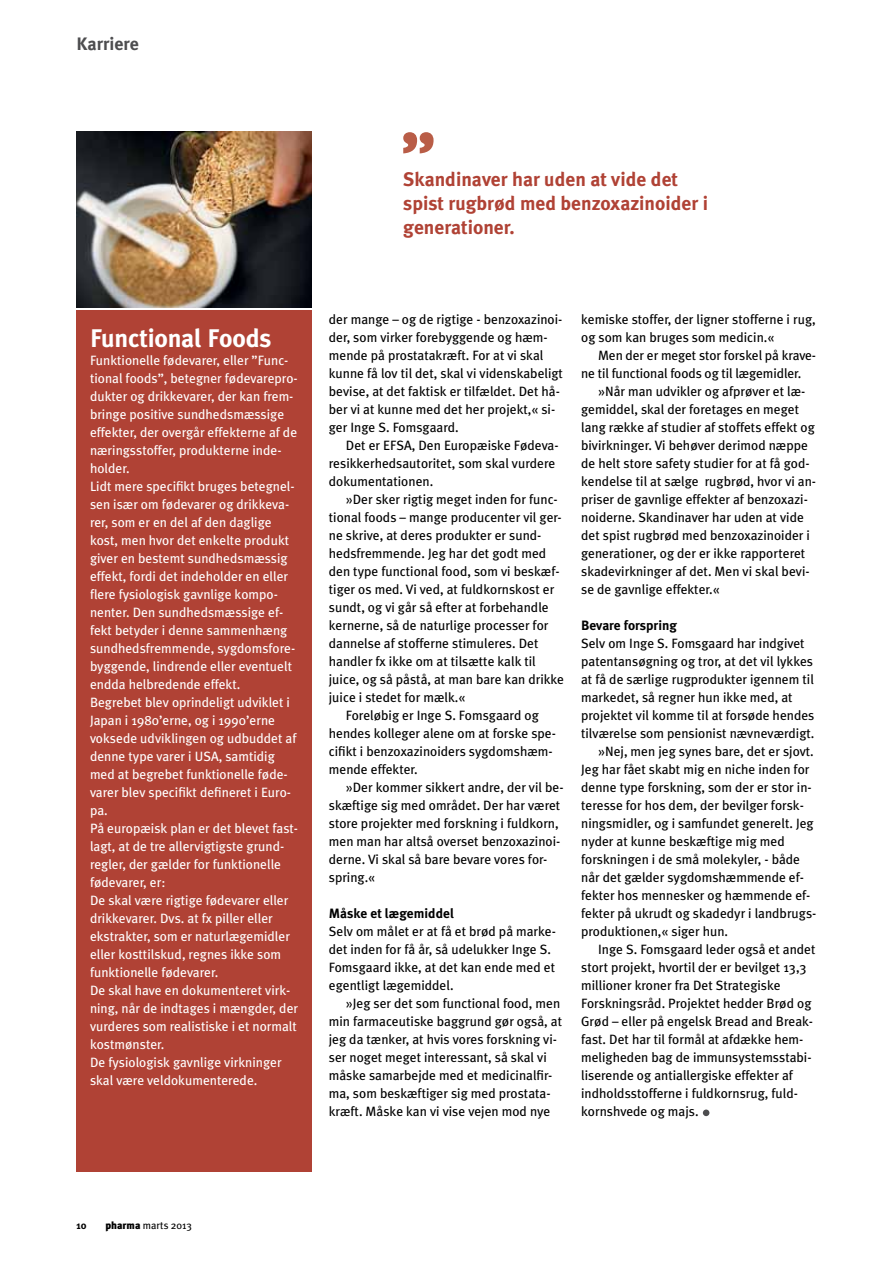
<style>
.page{position:relative;width:893px;height:1263px;background:#fff}
.page>*{position:absolute;margin:0;border:0;box-sizing:border-box;transform-origin:0 0}
.t1{font:700 25.5px "Meta Plus";letter-spacing:-.01em;color:#fff}
.t2{font:700 19.5px/24px "Meta Plus";color:#b04235}
.t3{font:700 18px "Meta Plus";color:#4d4d4f}
.t4{font:13.5px "Meta Plus";color:#000}
.t5{font:13.5px/18px "Meta Plus";color:#fff}
.t6{font:700 13.5px "Meta Plus";color:#000}
.t7{font:10.5px "Meta Plus";color:#000}
.t8{font:700 10.5px "Meta Plus";color:#000}
.s1{font-weight:900}
</style>
<div class="page">
<div style="left:77px;top:310px;width:235px;height:862px;background:#b04235"></div>
<div style="left:703px;top:1109px;width:6px;height:7px;background:#4d4d4f;border-radius:50%"></div>
<img style="left:77px;top:132px;width:235px;height:176px">
<svg style="left:403px;top:132px;width:31px;height:21px"></svg>
<p class="t3" style="left:77px;top:33px;width:64px">Karriere</p>
<p class="t1" style="left:90px;top:323px;width:183px">Functional Foods</p>
<p class="t5" style="left:90px;top:351px;width:210px">Funktionelle fødevarer, eller ”Func&shy;tional foods”, betegner fødevarepro&shy;dukter og drikkevarer, der kan frem&shy;bringe positive sundhedsmæssige effekter, der overgår effekterne af de næringsstoffer, produkterne inde&shy;holder.<br>Lidt mere specifikt bruges betegnel&shy;sen især om fødevarer og drikkeva&shy;rer, som er en del af den daglige kost, men hvor det enkelte produkt giver en bestemt sundhedsmæssig effekt, fordi det indeholder en eller flere fysiologisk gavnlige kompo&shy;nenter. Den sundhedsmæssige ef&shy;fekt betyder i denne sammenhæng sundhedsfremmende, sygdomsfore&shy;byggende, lindrende eller eventuelt endda helbredende effekt.<br>Begrebet blev oprindeligt udviklet i<br>Japan i 1980’erne, og i 1990’erne voksede udviklingen og udbuddet af denne type varer i USA, samtidig med at begrebet funktionelle føde&shy;varer blev specifikt defineret i Euro&shy;pa.<br>På europæisk plan er det blevet fast&shy;lagt, at de tre allervigtigste grund&shy;regler, der gælder for funktionelle fødevarer, er:<br>De skal være rigtige fødevarer eller drikkevarer. Dvs. at fx piller eller ekstrakter, som er naturlægemidler eller kosttilskud, regnes ikke som funktionelle fødevarer.<br>De skal have en dokumenteret virk&shy;ning, når de indtages i mængder, der vurderes som realistiske i et normalt kostmønster.<br>De fysiologisk gavnlige virkninger skal være veldokumenterede.</p>
<p class="t2" style="left:403px;top:167px;width:306px">Skandinaver har uden at vide det spist rugbrød med benzoxazinoider i generationer.</p>
<p class="t4" style="left:329px;top:311px;width:235px">der mange – og de rigtige - benzoxazinoi-</p>
<p class="t4" style="left:329px;top:329px;width:220px">der, som virker forebyggende og hæm-</p>
<p class="t4" style="left:329px;top:347px;width:216px">mende på prostatakræft. For at vi skal</p>
<p class="t4" style="left:329px;top:365px;width:236px">kunne få lov til det, skal vi videnskabeligt</p>
<p class="t4" style="left:329px;top:383px;width:233px">bevise, at det faktisk er tilfældet. Det hå-</p>
<p class="t4" style="left:329px;top:401px;width:228px">ber vi at kunne med det her projekt,« si-</p>
<p class="t4" style="left:329px;top:419px;width:131px">ger Inge S. Fomsgaard.</p>
<p class="t4" style="left:346px;top:437px;width:214px">Det er EFSA, Den Europæiske Fødeva-</p>
<p class="t4" style="left:329px;top:455px;width:228px">resikkerhedsautoritet, som skal vurdere</p>
<p class="t4" style="left:329px;top:473px;width:106px">dokumentationen.</p>
<p class="t4" style="left:346px;top:491px;width:213px">»Der sker rigtig meget inden for func-</p>
<p class="t4" style="left:329px;top:509px;width:234px">tional foods – mange producenter vil ger-</p>
<p class="t4" style="left:329px;top:527px;width:214px">ne skrive, at deres produkter er sund-</p>
<p class="t4" style="left:329px;top:545px;width:219px">hedsfremmende. Jeg har det godt med</p>
<p class="t4" style="left:329px;top:563px;width:232px">den type functional food, som vi beskæf-</p>
<p class="t4" style="left:329px;top:581px;width:227px">tiger os med. Vi ved, at fuldkornskost er</p>
<p class="t4" style="left:329px;top:599px;width:221px">sundt, og vi går så efter at forbehandle</p>
<p class="t4" style="left:329px;top:617px;width:221px">kernerne, så de naturlige processer for</p>
<p class="t4" style="left:329px;top:635px;width:211px">dannelse af stofferne stimuleres. Det</p>
<p class="t4" style="left:329px;top:653px;width:208px">handler fx ikke om at tilsætte kalk til</p>
<p class="t4" style="left:329px;top:671px;width:237px">juice, og så påstå, at man bare kan drikke</p>
<p class="t4" style="left:329px;top:689px;width:138px">juice i stedet for mælk.«</p>
<p class="t4" style="left:346px;top:707px;width:194px">Foreløbig er Inge S. Fomsgaard og</p>
<p class="t4" style="left:329px;top:725px;width:229px">hendes kolleger alene om at forske spe-</p>
<p class="t4" style="left:329px;top:743px;width:225px">cifikt i benzoxazinoiders sygdomshæm-</p>
<p class="t4" style="left:329px;top:761px;width:90px">mende effekter.</p>
<p class="t4" style="left:346px;top:779px;width:219px">»Der kommer sikkert andre, der vil be-</p>
<p class="t4" style="left:329px;top:797px;width:233px">skæftige sig med området. Der har været</p>
<p class="t4" style="left:329px;top:815px;width:231px">store projekter med forskning i fuldkorn,</p>
<p class="t4" style="left:329px;top:833px;width:233px">men man har altså overset benzoxazinoi-</p>
<p class="t4" style="left:329px;top:851px;width:220px">derne. Vi skal så bare bevare vores for-</p>
<p class="t4" style="left:329px;top:869px;width:48px">spring.«</p>
<p class="t6" style="left:329px;top:905px;width:127px">Måske et lægemiddel</p>
<p class="t4" style="left:329px;top:923px;width:229px">Selv om målet er at få et brød på marke-</p>
<p class="t4" style="left:329px;top:941px;width:224px">det inden for få år, så udelukker Inge S.</p>
<p class="t4" style="left:329px;top:959px;width:228px">Fomsgaard ikke, at det kan ende med et</p>
<p class="t4" style="left:329px;top:977px;width:126px">egentligt lægemiddel.</p>
<p class="t4" style="left:346px;top:995px;width:216px">»Jeg ser det som functional food, men</p>
<p class="t4" style="left:329px;top:1013px;width:235px">min farmaceutiske baggrund gør også, at</p>
<p class="t4" style="left:329px;top:1031px;width:230px">jeg da tænker, at hvis vores forskning vi-</p>
<p class="t4" style="left:329px;top:1049px;width:219px">ser noget meget interessant, så skal vi</p>
<p class="t4" style="left:329px;top:1067px;width:225px">måske samarbejde med et medicinalfir-</p>
<p class="t4" style="left:329px;top:1085px;width:223px">ma, som beskæftiger sig med prostata-</p>
<p class="t4" style="left:329px;top:1103px;width:223px">kræft. Måske kan vi vise vejen mod nye</p>
<p class="t4" style="left:581px;top:311px;width:236px">kemiske stoffer, der ligner stofferne i rug,</p>
<p class="t4" style="left:581px;top:329px;width:195px">og som kan bruges som medicin.«</p>
<p class="t4" style="left:598px;top:347px;width:219px">Men der er meget stor forskel på krave-</p>
<p class="t4" style="left:581px;top:365px;width:222px">ne til functional foods og til lægemidler.</p>
<p class="t4" style="left:598px;top:383px;width:209px">»Når man udvikler og afprøver et læ-</p>
<p class="t4" style="left:581px;top:401px;width:219px">gemiddel, skal der foretages en meget</p>
<p class="t4" style="left:581px;top:419px;width:235px">lang række af studier af stoffets effekt og</p>
<p class="t4" style="left:581px;top:437px;width:228px">bivirkninger. Vi behøver derimod næppe</p>
<p class="t4" style="left:581px;top:455px;width:230px">de helt store safety studier for at få god-</p>
<p class="t4" style="left:581px;top:473px;width:237px">kendelse til at sælge rugbrød, hvor vi an-</p>
<p class="t4" style="left:581px;top:491px;width:228px">priser de gavnlige effekter af benzoxazi-</p>
<p class="t4" style="left:581px;top:509px;width:224px">noiderne. Skandinaver har uden at vide</p>
<p class="t4" style="left:581px;top:527px;width:230px">det spist rugbrød med benzoxazinoider i</p>
<p class="t4" style="left:581px;top:545px;width:226px">generationer, og der er ikke rapporteret</p>
<p class="t4" style="left:581px;top:563px;width:230px">skadevirkninger af det. Men vi skal bevi-</p>
<p class="t4" style="left:581px;top:581px;width:140px">se de gavnlige effekter.«</p>
<p class="t6" style="left:581px;top:617px;width:97px">Bevare forspring</p>
<p class="t4" style="left:581px;top:635px;width:225px">Selv om Inge S. Fomsgaard har indgivet</p>
<p class="t4" style="left:581px;top:653px;width:233px">patentansøgning og tror, at det vil lykkes</p>
<p class="t4" style="left:581px;top:671px;width:234px">at få de særlige rugprodukter igennem til</p>
<p class="t4" style="left:581px;top:689px;width:213px">markedet, så regner hun ikke med, at</p>
<p class="t4" style="left:581px;top:707px;width:235px">projektet vil komme til at forsøde hendes</p>
<p class="t4" style="left:581px;top:725px;width:235px">tilværelse som pensionist nævneværdigt.</p>
<p class="t4" style="left:598px;top:743px;width:217px">»Nej, men jeg synes bare, det er sjovt.</p>
<p class="t4" style="left:581px;top:761px;width:230px">Jeg har fået skabt mig en niche inden for</p>
<p class="t4" style="left:581px;top:779px;width:232px">denne type forskning, som der er stor in-</p>
<p class="t4" style="left:581px;top:797px;width:224px">teresse for hos dem, der bevilger forsk-</p>
<p class="t4" style="left:581px;top:815px;width:234px">ningsmidler, og i samfundet generelt. Jeg</p>
<p class="t4" style="left:581px;top:833px;width:205px">nyder at kunne beskæftige mig med</p>
<p class="t4" style="left:581px;top:851px;width:220px">forskningen i de små molekyler, - både</p>
<p class="t4" style="left:581px;top:869px;width:224px">når det gælder sygdomshæmmende ef-</p>
<p class="t4" style="left:581px;top:887px;width:231px">fekter hos mennesker og hæmmende ef-</p>
<p class="t4" style="left:581px;top:905px;width:237px">fekter på ukrudt og skadedyr i landbrugs-</p>
<p class="t4" style="left:581px;top:923px;width:148px">produktionen,« siger hun.</p>
<p class="t4" style="left:598px;top:941px;width:219px">Inge S. Fomsgaard leder også et andet</p>
<p class="t4" style="left:581px;top:959px;width:227px">stort projekt, hvortil der er bevilget 13,3</p>
<p class="t4" style="left:581px;top:977px;width:201px">millioner kroner fra Det Strategiske</p>
<p class="t4" style="left:581px;top:995px;width:232px">Forskningsråd. Projektet hedder Brød og</p>
<p class="t4" style="left:581px;top:1013px;width:233px">Grød – eller på engelsk Bread and Break-</p>
<p class="t4" style="left:581px;top:1031px;width:224px">fast. Det har til formål at afdække hem-</p>
<p class="t4" style="left:581px;top:1049px;width:232px">meligheden bag de immunsystemsstabi-</p>
<p class="t4" style="left:581px;top:1067px;width:213px">liserende og antiallergiske effekter af</p>
<p class="t4" style="left:581px;top:1085px;width:218px">indholdsstofferne i fuldkornsrug, fuld-</p>
<p class="t4" style="left:581px;top:1103px;width:119px">kornshvede og majs.</p>
<p class="t8" style="left:77px;top:1219px;width:11px">10</p>
<p class="t7" style="left:105px;top:1219px;width:88px"><span class="s1">pharma</span> marts 2013</p>
</div>
